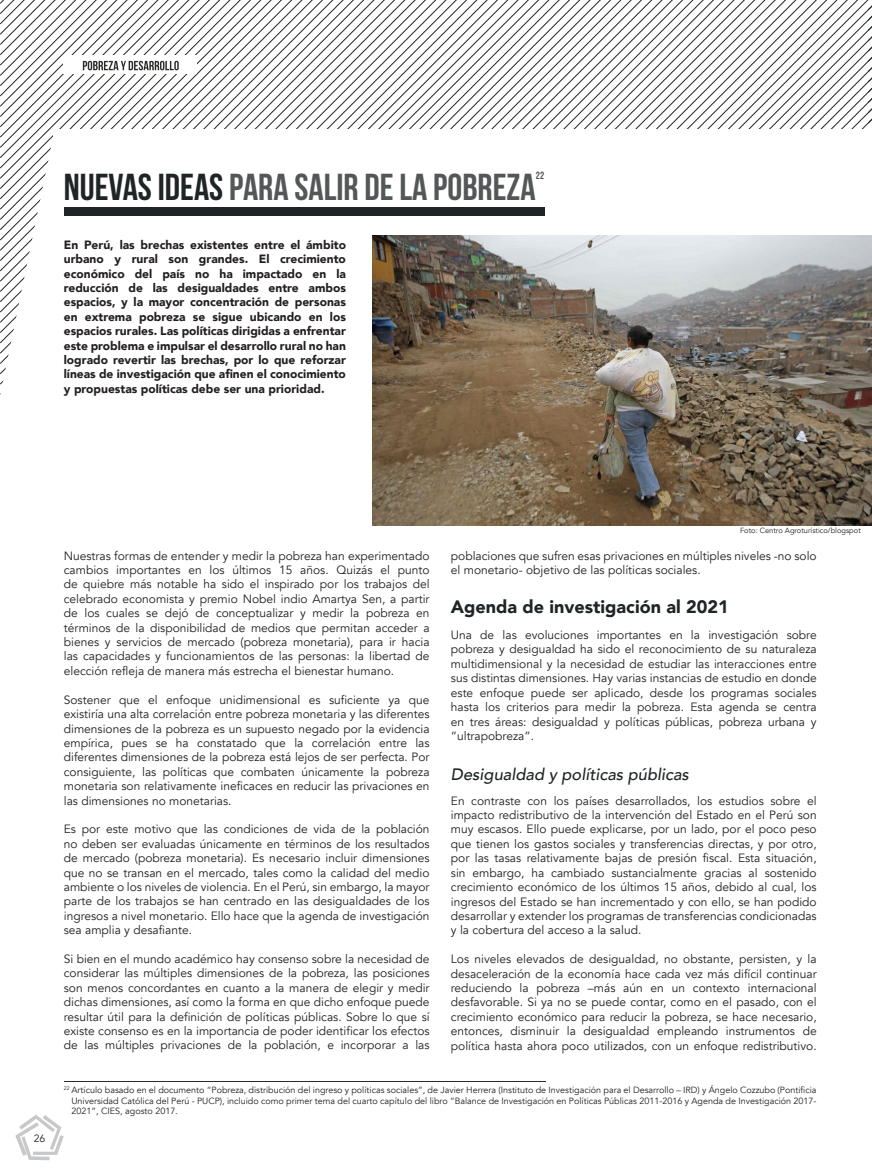
<style>
.page{position:relative;width:872px;height:1170px;background:#fff}
.page>*{position:absolute;margin:0;border:0;box-sizing:border-box;transform-origin:0 0}
.t1{font:700 37.5px "Bebas Neue";color:#535757}
.t2{font:900 18px "Avenir";color:#1f2426}
.t3{font:italic 500 16.5px "Avenir";color:#1f2426}
.t4{font:12px/14.4px "Avenir";color:#231f20;text-align:justify}
.t5{font:900 12px/14.4px "Avenir";color:#231f20;text-align:justify}
.t6{font:10.5px "Avenir";color:#231f20}
.t7{font:700 10.5px "Bebas Neue";color:#535757}
.t8{font:9px/10.8px "Avenir";color:#231f20;text-align:justify}
.t9{font:7.5px "Avenir";color:#231f20}
.t10{font:5.25px "Avenir";color:#231f20}
.s1{color:#1f2426}
</style>
<div class="page">
<svg style="left:0;top:0;width:868px;height:395px"></svg>
<svg style="left:868px;top:0;width:4px;height:124px"></svg>
<div style="left:53px;top:129px;width:819px;height:492px;background:#fff"></div>
<svg style="left:15px;top:1115px;width:49px;height:45px"></svg>
<div style="left:64px;top:207px;width:480px;height:8px;background:#1f2426"></div>
<hr style="left:64px;top:1080px;width:481px;height:1px;background:#2b2b29">
<img style="left:373px;top:236px;width:499px;height:289px">
<div style="left:64px;top:55px;width:133px;height:19px;background:#fff"></div>
<svg style="left:174px;top:61px;width:5px;height:9px"></svg>
<svg style="left:83px;top:61px;width:94px;height:9px"></svg>
<p class="t7" style="left:536px;top:170px;width:10px">22</p>
<p class="t1" style="left:64px;top:166px;width:473px"><span class="s1">NUEVAS IDEAS</span> PARA SALIR DE LA POBREZA</p>
<p class="t5" style="left:64px;top:237px;width:284px">En Perú, las brechas existentes entre el ámbito urbano y rural son grandes. El crecimiento económico del país no ha impactado en la reducción de las desigualdades entre ambos espacios, y la mayor concentración de personas en extrema pobreza se sigue ubicando en los espacios rurales. Las políticas dirigidas a enfrentar este problema e impulsar el desarrollo rural no han logrado revertir las brechas, por lo que reforzar líneas de investigación que afinen el conocimiento y propuestas políticas debe ser una prioridad.</p>
<p class="t6" style="left:34px;top:1132px;width:13px">26</p>
<p class="t9" style="left:740px;top:526px;width:122px">Foto: Centro Agroturístico/blogspot</p>
<p class="t4" style="left:64px;top:548px;width:367px">Nuestras formas de entender y medir la pobreza han experimentado cambios importantes en los últimos 15 años. Quizás el punto de quiebre más notable ha sido el inspirado por los trabajos del celebrado economista y premio Nobel indio Amartya Sen, a partir de los cuales se dejó de conceptualizar y medir la pobreza en términos de la disponibilidad de medios que permitan acceder a bienes y servicios de mercado (pobreza monetaria), para ir hacia las capacidades y funcionamientos de las personas: la libertad de elección refleja de manera más estrecha el bienestar humano.</p>
<p class="t4" style="left:64px;top:692px;width:367px">Sostener que el enfoque unidimensional es suficiente ya que existiría una alta correlación entre pobreza monetaria y las diferentes dimensiones de la pobreza es un supuesto negado por la evidencia empírica, pues se ha constatado que la correlación entre las diferentes dimensiones de la pobreza está lejos de ser perfecta. Por consiguiente, las políticas que combaten únicamente la pobreza monetaria son relativamente ineficaces en reducir las privaciones en las dimensiones no monetarias.</p>
<p class="t4" style="left:64px;top:822px;width:367px">Es por este motivo que las condiciones de vida de la población no deben ser evaluadas únicamente en términos de los resultados de mercado (pobreza monetaria). Es necesario incluir dimensiones que no se transan en el mercado, tales como la calidad del medio ambiente o los niveles de violencia. En el Perú, sin embargo, la mayor parte de los trabajos se han centrado en las desigualdades de los ingresos a nivel monetario. Ello hace que la agenda de investigación sea amplia y desafiante.</p>
<p class="t4" style="left:64px;top:951px;width:367px">Si bien en el mundo académico hay consenso sobre la necesidad de considerar las múltiples dimensiones de la pobreza, las posiciones son menos concordantes en cuanto a la manera de elegir y medir dichas dimensiones, así como la forma en que dicho enfoque puede resultar útil para la definición de políticas públicas. Sobre lo que sí existe consenso es en la importancia de poder identificar los efectos de las múltiples privaciones de la población, e incorporar a las</p>
<p class="t8" style="left:71px;top:1084px;width:746px">Artículo basado en el documento “Pobreza, distribución del ingreso y políticas sociales”, de Javier Herrera (Instituto de Investigación para el Desarrollo – IRD) y Ángelo Cozzubo (Pontificia Universidad Católica del Perú - PUCP), incluido como primer tema del cuarto capítulo del libro “Balance de Investigación en Políticas Públicas 2011-2016 y Agenda de Investigación 2017- 2021”, CIES, agosto 2017.</p>
<p class="t4" style="left:451px;top:548px;width:367px">poblaciones que sufren esas privaciones en múltiples niveles -no solo el monetario- objetivo de las políticas sociales.</p>
<p class="t2" style="left:451px;top:591px;width:279px">Agenda de investigación al 2021</p>
<p class="t4" style="left:451px;top:628px;width:367px">Una de las evoluciones importantes en la investigación sobre pobreza y desigualdad ha sido el reconocimiento de su naturaleza multidimensional y la necesidad de estudiar las interacciones entre sus distintas dimensiones. Hay varias instancias de estudio en donde este enfoque puede ser aplicado, desde los programas sociales hasta los criterios para medir la pobreza. Esta agenda se centra en tres áreas: desigualdad y políticas públicas, pobreza urbana y “ultrapobreza”.</p>
<p class="t3" style="left:451px;top:764px;width:240px">Desigualdad y políticas públicas</p>
<p class="t4" style="left:451px;top:793px;width:367px">En contraste con los países desarrollados, los estudios sobre el impacto redistributivo de la intervención del Estado en el Perú son muy escasos. Ello puede explicarse, por un lado, por el poco peso que tienen los gastos sociales y transferencias directas, y por otro, por las tasas relativamente bajas de presión fiscal. Esta situación, sin embargo, ha cambiado sustancialmente gracias al sostenido crecimiento económico de los últimos 15 años, debido al cual, los ingresos del Estado se han incrementado y con ello, se han podido desarrollar y extender los programas de transferencias condicionadas y la cobertura del acceso a la salud.</p>
<p class="t4" style="left:451px;top:951px;width:367px">Los niveles elevados de desigualdad, no obstante, persisten, y la desaceleración de la economía hace cada vez más difícil continuar reduciendo la pobreza –más aún en un contexto internacional desfavorable. Si ya no se puede contar, como en el pasado, con el crecimiento económico para reducir la pobreza, se hace necesario, entonces, disminuir la desigualdad empleando instrumentos de política hasta ahora poco utilizados, con un enfoque redistributivo.</p>
<p class="t10" style="left:64px;top:1084px;width:7px">22</p>
</div>
